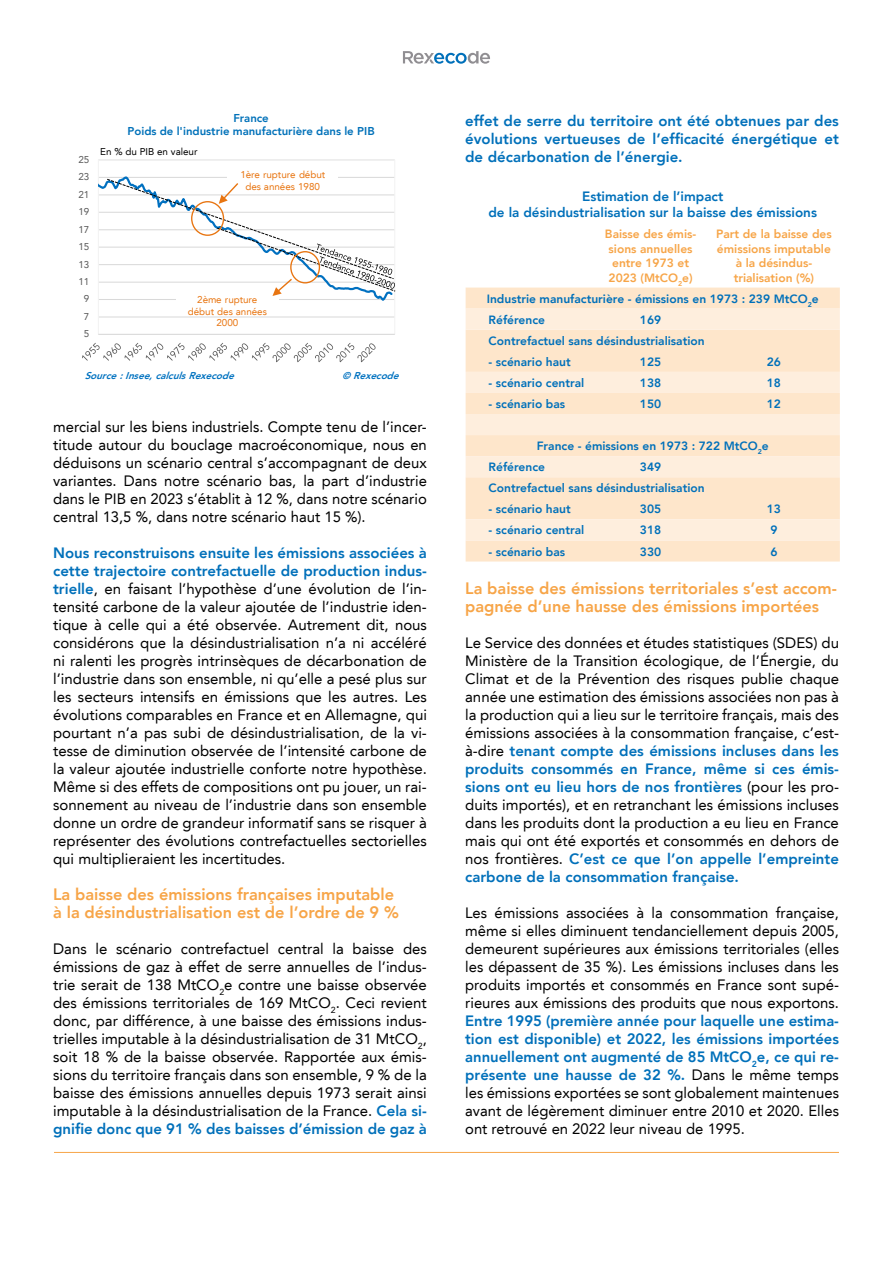
<style>
.page{position:relative;width:893px;height:1263px;background:#fff}
.page>*{position:absolute;margin:0;border:0;box-sizing:border-box;transform-origin:0 0}
.t1{font:800 16.5px/18px "Avenir LT";color:#f7a548}
.t2{font:15px/18px "Avenir LT";color:#000;text-align:justify}
.t3{font:800 15px/18px "Avenir LT";color:#0070ba;text-align:justify}
.t4{font:800 13.5px/16.2px "Avenir LT";color:#0070ba;text-align:center}
.t5{font:800 12px/21px "Avenir LT";color:#0070ba}
.t6{font:800 12px/14.4px "Avenir LT";color:#f7a548;text-align:center}
.t7{font:800 11.4px/13.5px "Avenir LT 85";color:#0071b9;text-align:center}
.t8{font:9.9px/11.7px "Avenir LT 55 Roman";letter-spacing:-.005em;color:#e87511;text-align:center}
.t9{font:italic 800 9.9px "Avenir LT 85";color:#0072c0}
.t10{font:9.9px "Avenir LT 55 Roman";letter-spacing:-.005em;color:#595959}
.t11{font:9.9px "Avenir LT 55 Roman";letter-spacing:-.005em;color:#000}
.s1{font-weight:800;color:#0070ba}
.s2{font-weight:400;color:#000}
</style>
<div class="page">
<hr style="left:54px;top:1152px;width:785px;height:1px;background:#f7a548">
<svg style="left:403px;top:51px;width:87px;height:13px"></svg>
<div style="left:466px;top:288px;width:374px;height:273px;background:#fee6cb"></div>
<svg style="left:466px;top:309px;width:374px;height:231px;background:#fee9d3"></svg>
<svg style="left:98px;top:160px;width:297px;height:175px"></svg>
<svg style="left:82px;top:343px;width:294px;height:19px"></svg>
<div style="left:227px;top:164px;width:111px;height:22px;background:#fff"></div>
<div style="left:176px;top:289px;width:103px;height:26px;background:#fff"></div>
<svg style="left:106px;top:178px;width:290px;height:118px"></svg>
<p class="t10" style="left:78px;top:154px;width:12px">25</p>
<p class="t10" style="left:78px;top:171px;width:12px">23</p>
<p class="t10" style="left:78px;top:189px;width:12px">21</p>
<p class="t10" style="left:78px;top:206px;width:12px">19</p>
<p class="t10" style="left:78px;top:223px;width:12px">17</p>
<p class="t10" style="left:78px;top:241px;width:12px">15</p>
<p class="t10" style="left:78px;top:258px;width:12px">13</p>
<p class="t10" style="left:78px;top:276px;width:12px">11</p>
<p class="t10" style="left:84px;top:293px;width:7px">9</p>
<p class="t10" style="left:84px;top:311px;width:7px">7</p>
<p class="t10" style="left:84px;top:328px;width:7px">5</p>
<p class="t7" style="left:127px;top:111px;width:249px">France<br>Poids de l'industrie manufacturière dans le PIB</p>
<p class="t11" style="left:100px;top:146px;width:99px">En % du PIB en valeur</p>
<p class="t8" style="left:240px;top:169px;width:86px">1ère rupture début des années 1980</p>
<p class="t8" style="left:188px;top:294px;width:80px">2ème rupture début des années<br>2000</p>
<p class="t9" style="left:85px;top:370px;width:155px">Source :Insee,calculsRexecode</p>
<p class="t9" style="left:342px;top:370px;width:62px">© Rexecode</p>
<p class="t2" style="left:53px;top:418px;width:375px">mercial sur les biens industriels. Compte tenu de l’incer&shy;titude autour du bouclage macroéconomique, nous en déduisons un scénario central s’accompagnant de deux variantes. Dans notre scénario bas, la part d’industrie dans le PIB en 2023 s’établit à 12 %, dans notre scénario central 13,5 %, dans notre scénario haut 15 %).</p>
<p class="t2" style="left:53px;top:544px;width:375px"><span class="s1">Nous reconstruisons ensuite les émissions associées à cette trajectoire contrefactuelle de production indus&shy;trielle</span>, en faisant l’hypothèse d’une évolution de l’in&shy;tensité carbone de la valeur ajoutée de l’industrie iden&shy;tique à celle qui a été observée. Autrement dit, nous considérons que la désindustrialisation n’a ni accéléré ni ralenti les progrès intrinsèques de décarbonation de l’industrie dans son ensemble, ni qu’elle a pesé plus sur les secteurs intensifs en émissions que les autres. Les évolutions comparables en France et en Allemagne, qui pourtant n’a pas subi de désindustrialisation, de la vi&shy;tesse de diminution observée de l’intensité carbone de la valeur ajoutée industrielle conforte notre hypothèse.<br>Même si des effets de compositions ont pu jouer, un rai&shy;sonnement au niveau de l’industrie dans son ensemble donne un ordre de grandeur informatif sans se risquer à représenter des évolutions contrefactuelles sectorielles qui multiplieraient les incertitudes.</p>
<p class="t1" style="left:53px;top:885px;width:347px">La baisse des émissions françaises imputable à la désindustrialisation est de l’ordre de 9 %</p>
<p class="t2" style="left:53px;top:940px;width:375px">Dans le scénario contrefactuel central la baisse des émissions de gaz à effet de serre annuelles de l’indus&shy;trie serait de 138 MtCO<sub>2</sub>e contre une baisse observée des émissions territoriales de 169 MtCO<sub>2</sub>. Ceci revient donc, par différence, à une baisse des émissions indus&shy;trielles imputable à la désindustrialisation de 31 MtCO<sub>2</sub>, soit 18 % de la baisse observée. Rapportée aux émis&shy;sions du territoire français dans son ensemble, 9 % de la baisse des émissions annuelles depuis 1973 serait ainsi imputable à la désindustrialisation de la France. <span class="s1">Cela si&shy;gnifie donc que 91 % des baisses d’émission de gaz à</span></p>
<p class="t3" style="left:465px;top:112px;width:375px">effet de serre du territoire ont été obtenues par des évolutions vertueuses de l’efficacité énergétique et de décarbonation de l’énergie.</p>
<p class="t4" style="left:488px;top:188px;width:330px">Estimation de l’impact<br>de la désindustrialisation sur la baisse des émissions</p>
<p class="t6" style="left:605px;top:227px;width:93px">Baisse des émis&shy;sions annuelles entre 1973 et<br>2023 (MtCO<sub>2</sub>e)</p>
<p class="t6" style="left:716px;top:227px;width:117px">Part de la baisse des émissions imputable à la désindus&shy;trialisation (%)</p>
<p class="t5" style="left:487px;top:288px;width:334px">Industrie manufacturière - émissions en 1973 : 239 MtCO<sub>2</sub>e<br>Référence</p>
<p class="t5" style="left:489px;top:309px;width:218px;text-indent:151px">169<br>Contrefactuel sans désindustrialisation</p>
<p class="t5" style="left:489px;top:351px;width:84px">- scénario haut</p>
<p class="t5" style="left:640px;top:351px;width:23px">125</p>
<p class="t5" style="left:767px;top:351px;width:16px">26</p>
<p class="t5" style="left:489px;top:372px;width:97px">- scénario central</p>
<p class="t5" style="left:640px;top:372px;width:23px">138</p>
<p class="t5" style="left:767px;top:372px;width:16px">18</p>
<p class="t5" style="left:489px;top:393px;width:78px">- scénario bas</p>
<p class="t5" style="left:640px;top:393px;width:23px">150</p>
<p class="t5" style="left:767px;top:393px;width:16px">12</p>
<p class="t5" style="left:489px;top:435px;width:282px;text-indent:48px">France - émissions en 1973 : 722 MtCO<sub>2</sub>e<br>Référence</p>
<p class="t5" style="left:489px;top:457px;width:218px;text-indent:151px">349<br>Contrefactuel sans désindustrialisation</p>
<p class="t5" style="left:489px;top:499px;width:84px">- scénario haut</p>
<p class="t5" style="left:640px;top:499px;width:23px">305</p>
<p class="t5" style="left:767px;top:499px;width:16px">13</p>
<p class="t5" style="left:489px;top:520px;width:97px">- scénario central</p>
<p class="t5" style="left:640px;top:520px;width:23px">318</p>
<p class="t5" style="left:770px;top:520px;width:9px">9</p>
<p class="t5" style="left:489px;top:541px;width:78px">- scénario bas</p>
<p class="t5" style="left:640px;top:541px;width:23px">330</p>
<p class="t5" style="left:770px;top:541px;width:9px">6</p>
<p class="t1" style="left:465px;top:579px;width:373px">La baisse des émissions territoriales s’est accom&shy;pagnée d’une hausse des émissions importées</p>
<p class="t2" style="left:465px;top:634px;width:375px">Le Service des données et études statistiques (SDES) du Ministère de la Transition écologique, de l’Énergie, du Climat et de la Prévention des risques publie chaque année une estimation des émissions associées non pas à la production qui a lieu sur le territoire français, mais des émissions associées à la consommation française, c’est&shy;à-dire <span class="s1">tenant compte des émissions incluses dans les produits consommés en France, même si ces émis&shy;sions ont eu lieu hors de nos frontières</span> (pour les pro&shy;duits importés), et en retranchant les émissions incluses dans les produits dont la production a eu lieu en France mais qui ont été exportés et consommés en dehors de nos frontières. <span class="s1">C’est ce que l’on appelle l’empreinte carbone de la consommation française.</span></p>
<p class="t2" style="left:465px;top:904px;width:375px">Les émissions associées à la consommation française, même si elles diminuent tendanciellement depuis 2005, demeurent supérieures aux émissions territoriales (elles les dépassent de 35 %). Les émissions incluses dans les produits importés et consommés en France sont supé&shy;rieures aux émissions des produits que nous exportons.</p>
<p class="t3" style="left:465px;top:1012px;width:375px">Entre 1995 (première année pour laquelle une estima&shy;tion est disponible) et 2022, les émissions importées annuellement ont augmenté de 85 MtCO<sub>2</sub>e, ce qui re&shy;présente une hausse de 32 %. <span class="s2">Dans le même temps les émissions exportées se sont globalement maintenues avant de légèrement diminuer entre 2010 et 2020. Elles ont retrouvé en 2022 leur niveau de 1995.</span></p>
</div>
